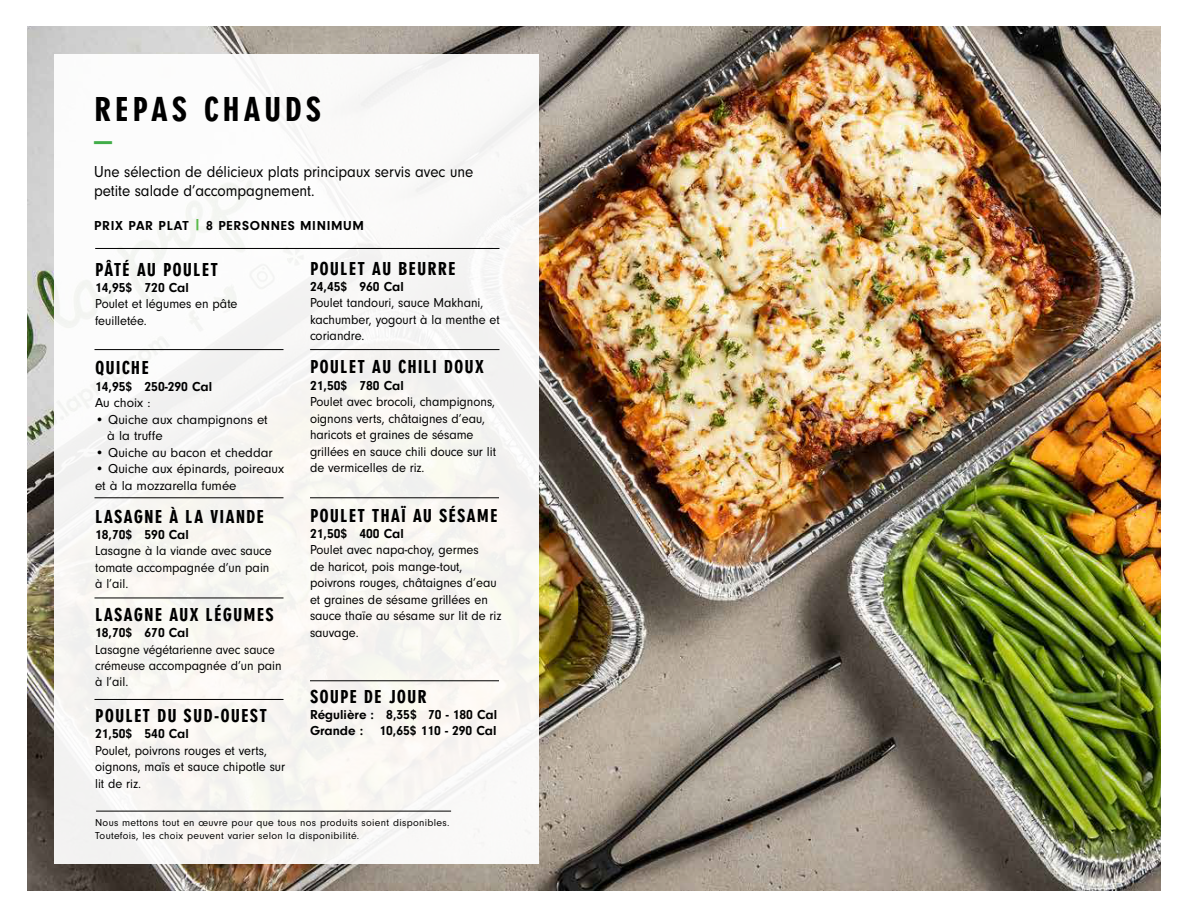
<style>
.page{position:relative;width:1188px;height:918px;background:#fff}
.page>*{position:absolute;margin:0;border:0;box-sizing:border-box;transform-origin:0 0}
.t1{font:900 36px "Neuzeit Gro Ext";letter-spacing:.1em;color:#000}
.t2{font:900 36px "Neuzeit Gro Ext";color:#41ad49}
.t3{font:900 19.5px "Neuzeit Gro Ext";letter-spacing:.05em;color:#000}
.t4{font:16.5px/19.8px "Neuzeit Gro";color:#000;scale:.92 1}
.t5{font:13.5px/16.5px "Neuzeit Gro";color:#000;scale:.95 1}
.t6{font:700 13.5px/16.2px "Neuzeit Gro";color:#000}
.t7{font:13.5px/16.5px "Neuzeit Gro";color:#000}
.t8{font:13.5px/16.5px "Neuzeit Gro";color:#000;scale:.92 1}
.t9{font:700 13.5px "Neuzeit Gro";letter-spacing:.05em;color:#000}
.t10{font:10.5px/13.5px "Neuzeit Gro";letter-spacing:.03em;color:#000}
.s1{color:#58b947}
</style>
<div class="page">
<img style="left:27px;top:26px;width:1134px;height:864px">
<div style="left:54px;top:54px;width:485px;height:810px;background:#f9f7f4"></div>
<hr style="left:95px;top:248px;width:404px;height:1px;background:#000">
<hr style="left:94px;top:349px;width:190px;height:1px;background:#000">
<hr style="left:310px;top:349px;width:190px;height:1px;background:#000">
<hr style="left:94px;top:498px;width:190px;height:1px;background:#000">
<hr style="left:94px;top:598px;width:190px;height:1px;background:#000">
<hr style="left:94px;top:699px;width:190px;height:1px;background:#000">
<hr style="left:310px;top:681px;width:189px;height:1px;background:#000">
<hr style="left:310px;top:498px;width:189px;height:1px;background:#000">
<hr style="left:96px;top:811px;width:355px;height:1px;background:#000">
<h1 class="t1" style="left:94px;top:90px;width:229px">REPAS CHAUDS</h1>
<h1 class="t2" style="left:94px;top:108px;width:19px">_</h1>
<p class="t4" style="left:94px;top:162px;width:414px">Une sélection de délicieux plats principaux servis avec une petite salade d’accompagnement.</p>
<p class="t9" style="left:94px;top:218px;width:271px">PRIX PAR PLAT <span class="s1">|</span> 8 PERSONNES MINIMUM</p>
<h2 class="t3" style="left:95px;top:259px;width:125px">PÂTÉ AU POULET</h2>
<p class="t6" style="left:95px;top:279px;width:95px">14,95$ 720 Cal</p>
<p class="t5" style="left:95px;top:296px;width:151px">Poulet et légumes en pâte feuilletée.</p>
<h2 class="t3" style="left:95px;top:357px;width:55px">QUICHE</h2>
<p class="t6" style="left:95px;top:378px;width:119px">14,95$ 250-290 Cal</p>
<p class="t7" style="left:95px;top:395px;width:57px">Au choix :</p>
<p class="t7" style="left:107px;top:411px;width:162px;text-indent:-12px">• Quiche aux champignons et à la truffe</p>
<p class="t7" style="left:95px;top:444px;width:179px">• Quiche au bacon et cheddar</p>
<p class="t7" style="left:95px;top:461px;width:190px">• Quiche aux épinards, poireaux et à la mozzarella fumée</p>
<h2 class="t3" style="left:95px;top:506px;width:171px">LASAGNE À LA VIANDE</h2>
<p class="t6" style="left:95px;top:526px;width:95px">18,70$ 590 Cal</p>
<p class="t5" style="left:95px;top:543px;width:188px">Lasagne à la viande avec sauce tomate accompagnée d’un pain à l’ail.</p>
<h2 class="t3" style="left:95px;top:604px;width:180px">LASAGNE AUX LÉGUMES</h2>
<p class="t6" style="left:95px;top:625px;width:95px">18,70$ 670 Cal</p>
<p class="t8" style="left:95px;top:642px;width:204px">Lasagne végétarienne avec sauce crémeuse accompagnée d’un pain</p>
<h2 class="t3" style="left:95px;top:705px;width:173px">POULET DU SUD-OUEST</h2>
<p class="t6" style="left:95px;top:726px;width:95px">21,50$ 540 Cal</p>
<p class="t5" style="left:95px;top:742px;width:202px">Poulet, poivrons rouges et verts, oignons, maïs et sauce chipotle sur lit de riz.</p>
<p class="t5" style="left:95px;top:674px;width:36px">à l’ail.</p>
<h2 class="t3" style="left:310px;top:258px;width:147px">POULET AU BEURRE</h2>
<p class="t6" style="left:310px;top:278px;width:95px">24,45$ 960 Cal</p>
<p class="t5" style="left:310px;top:295px;width:201px">Poulet tandouri, sauce Makhani, kachumber, yogourt à la menthe et coriandre.</p>
<h2 class="t3" style="left:310px;top:356px;width:176px">POULET AU CHILI DOUX</h2>
<p class="t6" style="left:310px;top:377px;width:95px">21,50$ 780 Cal</p>
<p class="t5" style="left:310px;top:394px;width:197px">Poulet avec brocoli, champignons, oignons verts, châtaignes d’eau, haricots et graines de sésame grillées en sauce chili douce sur lit de vermicelles de riz.</p>
<h2 class="t3" style="left:310px;top:505px;width:189px">POULET THAÏ AU SÉSAME</h2>
<p class="t6" style="left:310px;top:525px;width:95px">21,50$ 400 Cal</p>
<p class="t5" style="left:310px;top:542px;width:203px">Poulet avec napa-choy, germes<br>de haricot, pois mange-tout, poivrons rouges, châtaignes d’eau et graines de sésame grillées en sauce thaïe au sésame sur lit de riz sauvage.</p>
<h2 class="t3" style="left:310px;top:686px;width:118px">SOUPE DE JOUR</h2>
<p class="t6" style="left:310px;top:707px;width:189px">Régulière : 8,35$ 70 - 180 Cal<br>Grande : 10,65$ 110 - 290 Cal</p>
<p class="t10" style="left:95px;top:816px;width:356px">Nous mettons tout en œuvre pour que tous nos produits soient disponibles.<br>Toutefois, les choix peuvent varier selon la disponibilité.</p>
</div>
